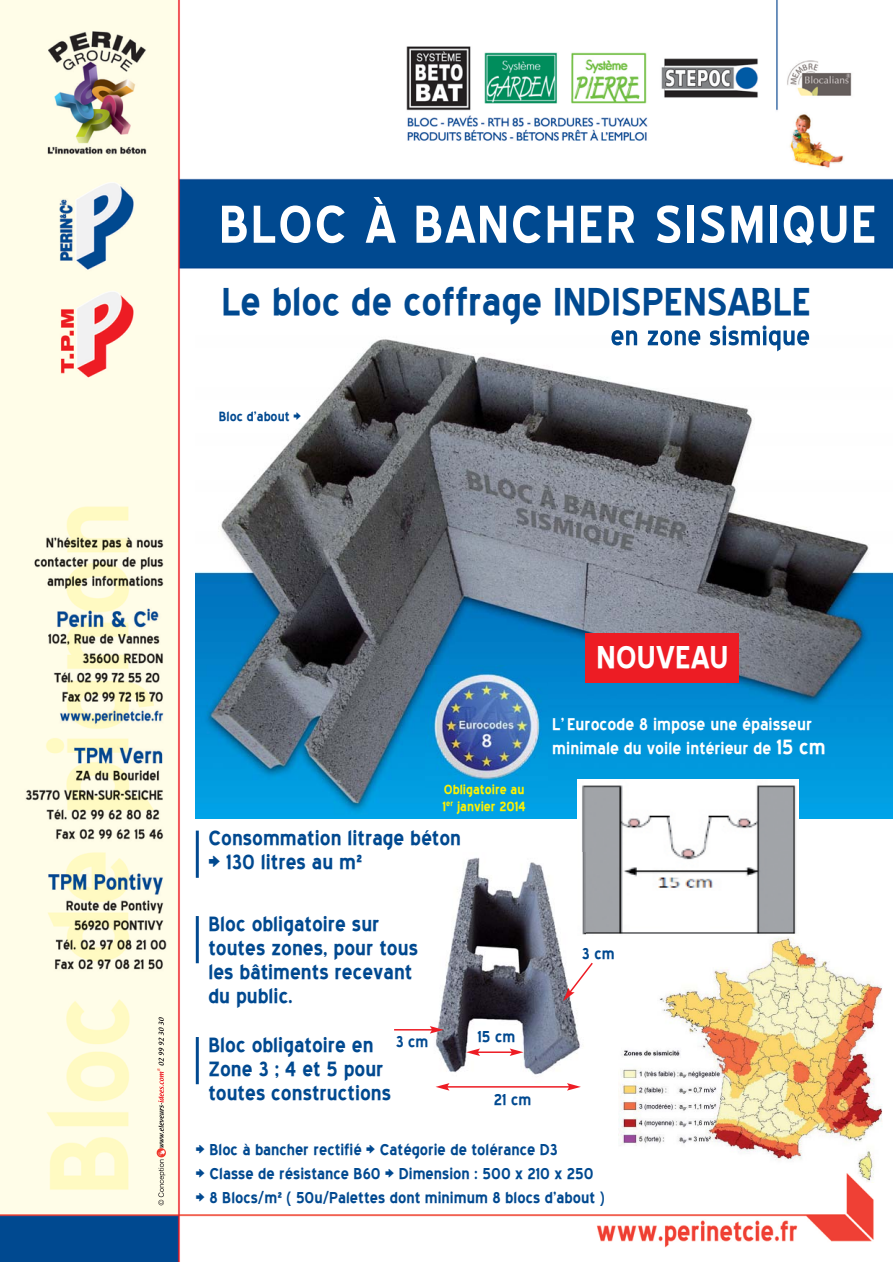
<style>
.page{position:relative;width:893px;height:1262px;background:#fff}
.page>*{position:absolute;margin:0;border:0;box-sizing:border-box;transform-origin:0 0}
.t1{font:700 64.5px "Blue Highway";letter-spacing:.025em;color:#fff}
.t2{font:700 48px "Blue Highway";color:#004990}
.t3{font:700 39px "Blue Highway";color:#fff}
.t4{font:700 25.5px/24px "Blue Highway";color:#004990}
.t5{font:700 21px/24px "Blue Highway";color:#fff}
.t6{font:700 19.5px/23.7px "Blue Highway";color:#004990}
.t7{font:700 16.5px/16.5px "Blue Highway";color:#fff200}
.t8{font:700 16.5px "Blue Highway";color:#004990}
.s1{font-size:25.5px}
</style>
<div class="page">
<img style="left:0;top:0;width:892px;height:1262px">
<img style="left:196px;top:330px;width:696px;height:488px">
<img style="left:611px;top:330px;width:127px;height:15px">
<img style="left:425px;top:666px;width:121px;height:121px">
<img style="left:618px;top:928px;width:270px;height:254px">
<div style="left:585px;top:633px;width:153px;height:49px;background:#ed1c24"></div>
<img style="left:577px;top:780px;width:221px;height:155px">
<hr style="left:196px;top:830px;width:3px;height:48px;background:#004990">
<hr style="left:196px;top:916px;width:3px;height:47px;background:#004990">
<hr style="left:196px;top:1037px;width:3px;height:47px;background:#004990">
<img style="left:428px;top:852px;width:157px;height:231px">
<img style="left:577px;top:852px;width:8px;height:83px">
<hr style="left:446px;top:1086px;width:123px;height:1px;background:#ed1c24">
<svg style="left:435px;top:1083px;width:14px;height:7px"></svg>
<svg style="left:566px;top:1083px;width:14px;height:7px"></svg>
<hr style="left:477px;top:1051px;width:35px;height:2px;background:#ed1c24">
<svg style="left:466px;top:1048px;width:14px;height:8px"></svg>
<svg style="left:509px;top:1048px;width:14px;height:8px"></svg>
<svg style="left:563px;top:961px;width:31px;height:40px"></svg>
<hr style="left:394px;top:1029px;width:38px;height:1px;background:#ed1c24">
<svg style="left:429px;top:1026px;width:14px;height:7px"></svg>
<svg style="left:156px;top:1017px;width:10px;height:188px;background:#dfd0c0"></svg>
<h1 class="t1" style="left:219px;top:182px;width:659px">BLOC À BANCHER SISMIQUE</h1>
<h2 class="t2" style="left:221px;top:270px;width:591px">Le bloc de coffrage INDISPENSABLE</h2>
<p class="t8" style="left:219px;top:405px;width:84px">Bloc d’about &gt;</p>
<p class="t7" style="left:442px;top:780px;width:85px">Obligatoire au<br>1<sup>er</sup> janvier 2014</p>
<p class="t4" style="left:208px;top:824px;width:254px">Consommation litrage béton &gt; 130 litres au m²</p>
<p class="t4" style="left:208px;top:909px;width:211px">Bloc obligatoire sur toutes zones, pour tous les bâtiments recevant du public.</p>
<p class="t6" style="left:395px;top:1028px;width:34px">3 cm</p>
<p class="t4" style="left:208px;top:1031px;width:184px">Bloc obligatoire en<br>Zone 3 ; 4 et 5 pour toutes constructions</p>
<p class="t6" style="left:477px;top:1023px;width:39px">15 cm</p>
<p class="t6" style="left:493px;top:1086px;width:39px">21 cm</p>
<h3 class="t3" style="left:596px;top:632px;width:133px">NOUVEAU</h3>
<p class="t5" style="left:552px;top:710px;width:275px">L’ Eurocode 8 impose une épaisseur minimale du voile intérieur de <span class="s1">15 cm</span></p>
<p class="t6" style="left:581px;top:940px;width:34px">3 cm</p>
<p class="t6" style="left:196px;top:1136px;width:410px">&gt; Bloc à bancher rectifié &gt; Catégorie de tolérance D3<br>&gt; Classe de résistance B60 &gt; Dimension : 500 x 210 x 250 &gt; 8 Blocs/m² ( 50u/Palettes dont minimum 8 blocs d'about )</p>
</div>
